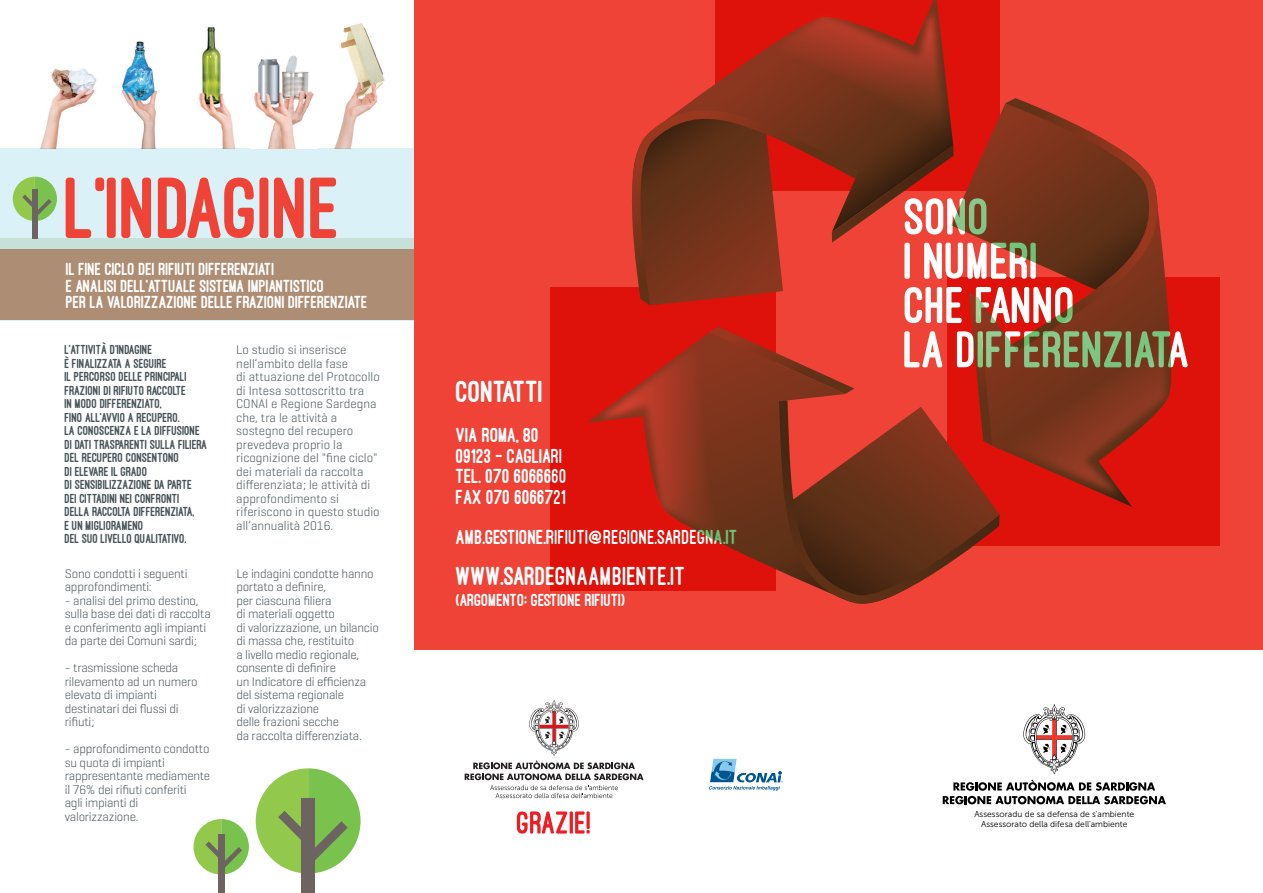
<style>
.page{position:relative;width:1263px;height:893px;background:#fff}
.page>*{position:absolute;margin:0;border:0;box-sizing:border-box;transform-origin:0 0}
.t1{font:800 89.55px "Ostrich Sans";letter-spacing:-.005em;color:#ee4336}
.t2{font:800 53.55px/44.2px "Ostrich Sans";letter-spacing:-.005em;color:#fff}
.t3{font:800 31.5px "Ostrich Sans";letter-spacing:-.005em;color:#fff}
.t4{font:800 27px "Ostrich Sans";letter-spacing:-.005em;color:#fff}
.t5{font:800 21px/20.4px "Ostrich Sans";letter-spacing:-.005em;color:#fff}
.t6{font:800 18px/16.5px "Ostrich Sans";letter-spacing:-.005em;color:#fff}
.t7{font:800 13.5px/13.5px "Ostrich Sans";letter-spacing:-.005em;color:#485459}
.t8{font:300 12.75px/13.5px "Geogrotesque";letter-spacing:-.02em;color:#485459}
.t9{font:300 12.75px/13.5px "Geogrotesque";color:#485459}
.t10{font:8.55px/10.1px "Museo Sans 300";color:#000;text-align:center}
</style>
<div class="page">
<div style="left:0;top:148px;width:428px;height:172px;background:#daf1f7"></div>
<div style="left:32px;top:189px;width:6px;height:49px;background:#6d6462"></div>
<svg style="left:13px;top:177px;width:44px;height:44px"></svg>
<div style="left:302px;top:798px;width:13px;height:95px;background:#6d6462"></div>
<svg style="left:256px;top:768px;width:105px;height:105px"></svg>
<div style="left:218px;top:834px;width:7px;height:59px;background:#6d6462"></div>
<svg style="left:194px;top:819px;width:55px;height:55px"></svg>
<div style="left:0;top:249px;width:431px;height:71px;background:#ad8e74"></div>
<div style="left:0;top:238px;width:428px;height:11px;background:#c7e0d9"></div>
<svg style="left:943px;top:704px;width:223px;height:100px"></svg>
<img style="left:40px;top:23px;width:345px;height:125px">
<svg style="left:517px;top:811px;width:50px;height:23px"></svg>
<hr style="left:570px;top:811px;width:3px;height:23px;background:#ee1d23">
<svg style="left:575px;top:811px;width:15px;height:23px"></svg>
<svg style="left:586px;top:811px;width:4px;height:18px"></svg>
<svg style="left:465px;top:700px;width:178px;height:98px"></svg>
<svg style="left:709px;top:758px;width:74px;height:32px"></svg>
<div style="left:414px;top:0;width:849px;height:650px;background:#ee4336"></div>
<svg style="left:620px;top:15px;width:545px;height:589px"></svg>
<img style="left:550px;top:288px;width:225px;height:303px">
<img style="left:715px;top:0;width:284px;height:190px">
<img style="left:948px;top:277px;width:271px;height:269px">
<img style="left:251px;top:39px;width:66px;height:109px">
<h1 class="t1" style="left:66px;top:161px;width:277px">L’INDAGINE</h1>
<h3 class="t6" style="left:66px;top:261px;width:303px">IL FINE CICLO DEI RIFIUTI DIFFERENZIATI<br>E ANALISI DELL’ATTUALE SISTEMA IMPIANTISTICO<br>PER LA VALORIZZAZIONE DELLE FRAZIONI DIFFERENZIATE</h3>
<p class="t7" style="left:65px;top:343px;width:144px">L’ATTIVITÀ D’INDAGINE<br>È FINALIZZATA A SEGUIRE<br>IL PERCORSO DELLE PRINCIPALI<br>FRAZIONI DI RIFIUTO RACCOLTE<br>IN MODO DIFFERENZIATO,<br>FINO ALL’AVVIO A RECUPERO.<br>LA CONOSCENZA E LA DIFFUSIONE<br>DI DATI TRASPARENTI SULLA FILIERA<br>DEL RECUPERO CONSENTONO<br>DI ELEVARE IL GRADO<br>DI SENSIBILIZZAZIONE DA PARTE<br>DEI CITTADINI NEI CONFRONTI<br>DELLA RACCOLTA DIFFERENZIATA,<br>E UN MIGLIORAMENO<br>DEL SUO LIVELLO QUALITATIVO.</p>
<p class="t9" style="left:236px;top:343px;width:145px">Lo studio si inserisce nell’ambito della fase<br>di attuazione del Protocollo di Intesa sottoscritto tra<br>CONAI e Regione Sardegna che, tra le attività a sostegno del recupero prevedeva proprio la ricognizione del "fine ciclo" dei materiali da raccolta differenziata; le attività di approfondimento si riferiscono in questo studio all’annualità 2016.</p>
<p class="t8" style="left:65px;top:566px;width:124px">Sono condotti i seguenti approfondimenti:</p>
<p class="t8" style="left:65px;top:593px;width:147px">- analisi del primo destino, sulla base dei dati di raccolta e conferimento agli impianti da parte dei Comuni sardi;</p>
<p class="t8" style="left:65px;top:661px;width:134px">- trasmissione scheda rilevamento ad un numero elevato di impianti destinatari dei flussi di rifiuti;</p>
<p class="t8" style="left:65px;top:742px;width:147px">- approfondimento condotto su quota di impianti rappresentante mediamente il 76% dei rifiuti conferiti<br>agli impianti di valorizzazione.</p>
<p class="t8" style="left:236px;top:566px;width:144px">Le indagini condotte hanno portato a definire,<br>per ciascuna filiera<br>di materiali oggetto<br>di valorizzazione, un bilancio di massa che, restituito<br>a livello medio regionale, consente di definire<br>un Indicatore di efficienza del sistema regionale<br>di valorizzazione<br>delle frazioni secche<br>da raccolta differenziata.</p>
<h3 class="t3" style="left:456px;top:374px;width:89px">CONTATTI</h3>
<h3 class="t5" style="left:456px;top:425px;width:112px">VIA ROMA, 80<br>09123 - CAGLIARI<br>TEL. 070 6066660<br>FAX 070 6066721</h3>
<h3 class="t5" style="left:456px;top:527px;width:283px">AMB.GESTIONE.RIFIUTI@REGIONE.SARDEGNA.IT</h3>
<h3 class="t4" style="left:456px;top:562px;width:231px">WWW.SARDEGNAAMBIENTE.IT</h3>
<h3 class="t6" style="left:456px;top:591px;width:170px">(ARGOMENTO: GESTIONE RIFIUTI)</h3>
<h2 class="t2" style="left:905px;top:195px;width:288px">SONO<br>I NUMERI<br>CHE FANNO<br>LA DIFFERENZIATA</h2>
<p class="t10" style="left:974px;top:809px;width:161px">Assessoradu de sa defensa de s'ambiente<br>Assessorato della difesa dell'ambiente</p>
</div>
